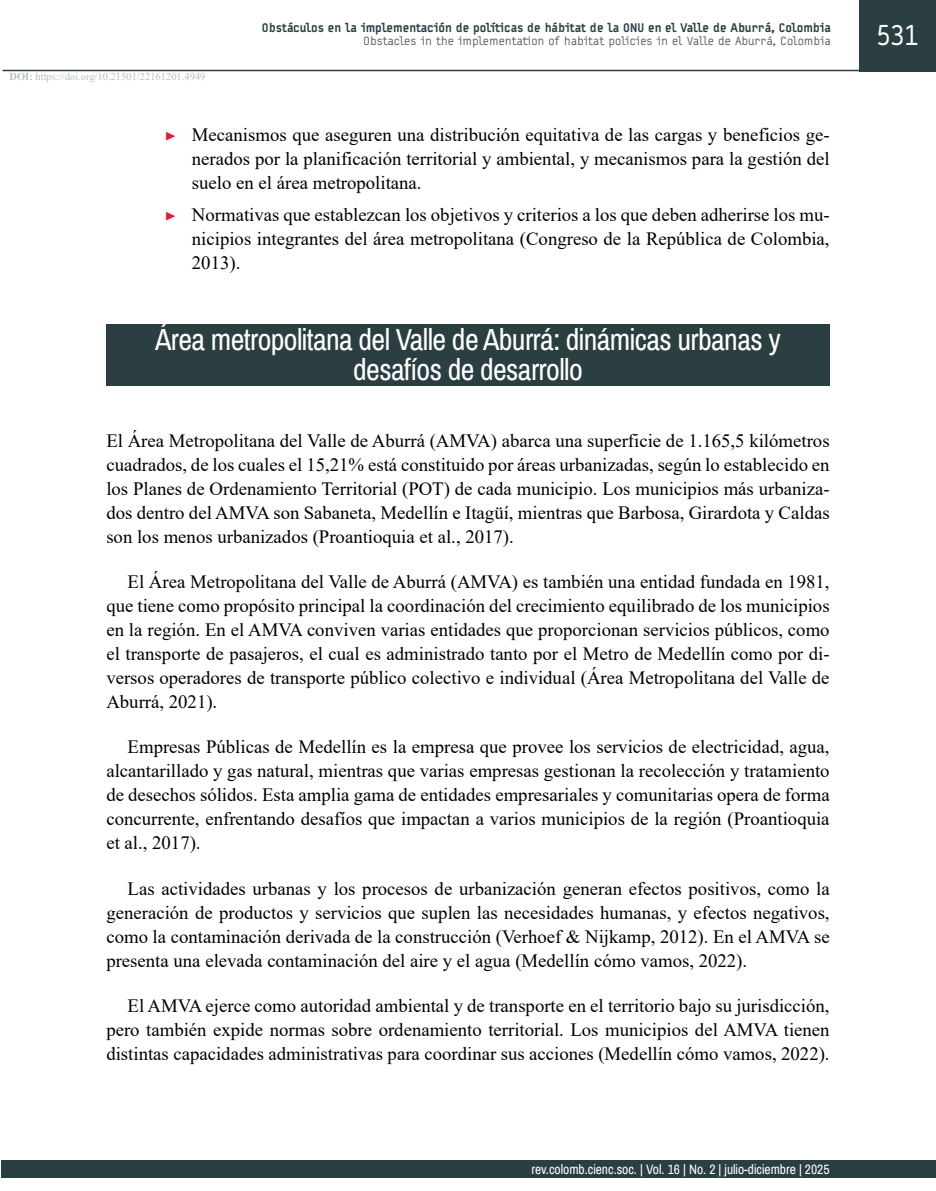
<style>
.page{position:relative;width:936px;height:1191px;background:#fff}
.page>*{position:absolute;margin:0;border:0;box-sizing:border-box;transform-origin:0 0}
.t1{font:30px/30px "Archivo Narrow";letter-spacing:-.02em;color:#fff;text-align:center}
.t2{font:30px "Typestar Pro";color:#fff}
.t3{font:18.75px/24px "Times New Roman";color:#000;text-align:justify}
.t4{font:13.5px "Archivo Narrow";color:#fff}
.t5{font:900 12px "Typestar Pro";color:#2b3e41}
.t6{font:12px "Typestar Pro";color:#58585a}
.t7{font:10.5px "Times New Roman";color:#bbbdbe}
.s1{font-weight:700}
.s2{font-family:"Minion Pro";color:#dd1b3c}
</style>
<div class="page">
<div style="left:1px;top:1160px;width:934px;height:18px;background:#2b3e41"></div>
<hr style="left:3px;top:70px;width:856px;height:1px;background:#2b3e41">
<div style="left:859px;top:0;width:76px;height:71px;background:#2b3e41"></div>
<div style="left:106px;top:324px;width:723px;height:62px;background:#2b3e41"></div>
<p class="t7" style="left:10px;top:69px;width:197px"><span class="s1">DOI:</span> https://doi.org/10.21501/22161201.4949</p>
<p class="t5" style="left:262px;top:19px;width:570px">Obstáculos en la implementación de políticas de hábitat de la ONU en el Valle de Aburrá, Colombia</p>
<p class="t6" style="left:363px;top:34px;width:469px">Obstacles in the implementation of habitat policies in el Valle de Aburrá, Colombia</p>
<p class="t3" style="left:192px;top:122px;width:639px;text-indent:-27px"><span class="s2">▶</span> Mecanismos que aseguren una distribución equitativa de las cargas y beneficios ge&shy;nerados por la planificación territorial y ambiental, y mecanismos para la gestión del suelo en el área metropolitana.</p>
<p class="t3" style="left:192px;top:202px;width:639px;text-indent:-27px"><span class="s2">▶</span> Normativas que establezcan los objetivos y criterios a los que deben adherirse los mu&shy;nicipios integrantes del área metropolitana (Congreso de la República de Colombia, 2013).</p>
<h1 class="t1" style="left:155px;top:325px;width:627px">Área metropolitana del Valle de Aburrá: dinámicas urbanas y desafíos de desarrollo</h1>
<p class="t3" style="left:106px;top:428px;width:724px">El Área Metropolitana del Valle de Aburrá (AMVA) abarca una superficie de 1.165,5 kilómetros cuadrados, de los cuales el 15,21% está constituido por áreas urbanizadas, según lo establecido en los Planes de Ordenamiento Territorial (POT) de cada municipio. Los municipios más urbaniza&shy;dos dentro del AMVA son Sabaneta, Medellín e Itagüí, mientras que Barbosa, Girardota y Caldas son los menos urbanizados (Proantioquia et al., 2017).</p>
<p class="t3" style="left:106px;top:569px;width:724px;text-indent:21px">El Área Metropolitana del Valle de Aburrá (AMVA) es también una entidad fundada en 1981, que tiene como propósito principal la coordinación del crecimiento equilibrado de los municipios en la región. En el AMVA conviven varias entidades que proporcionan servicios públicos, como el transporte de pasajeros, el cual es administrado tanto por el Metro de Medellín como por di&shy;versos operadores de transporte público colectivo e individual (Área Metropolitana del Valle de Aburrá, 2021).</p>
<p class="t3" style="left:106px;top:734px;width:724px;text-indent:21px">Empresas Públicas de Medellín es la empresa que provee los servicios de electricidad, agua, alcantarillado y gas natural, mientras que varias empresas gestionan la recolección y tratamiento de desechos sólidos. Esta amplia gama de entidades empresariales y comunitarias opera de forma concurrente, enfrentando desafíos que impactan a varios municipios de la región (Proantioquia et al., 2017).</p>
<p class="t3" style="left:106px;top:876px;width:724px;text-indent:21px">Las actividades urbanas y los procesos de urbanización generan efectos positivos, como la generación de productos y servicios que suplen las necesidades humanas, y efectos negativos, como la contaminación derivada de la construcción (Verhoef &amp; Nijkamp, 2012). En el AMVA se presenta una elevada contaminación del aire y el agua (Medellín cómo vamos, 2022).</p>
<p class="t3" style="left:106px;top:993px;width:724px;text-indent:21px">El AMVA ejerce como autoridad ambiental y de transporte en el territorio bajo su jurisdicción, pero también expide normas sobre ordenamiento territorial. Los municipios del AMVA tienen distintas capacidades administrativas para coordinar sus acciones (Medellín cómo vamos, 2022).</p>
<p class="t4" style="left:531px;top:1160px;width:300px">rev.colomb.cienc.soc. | Vol. 16 | No. 2 | julio-diciembre | 2025</p>
<h1 class="t2" style="left:875px;top:16px;width:46px">531</h1>
</div>
